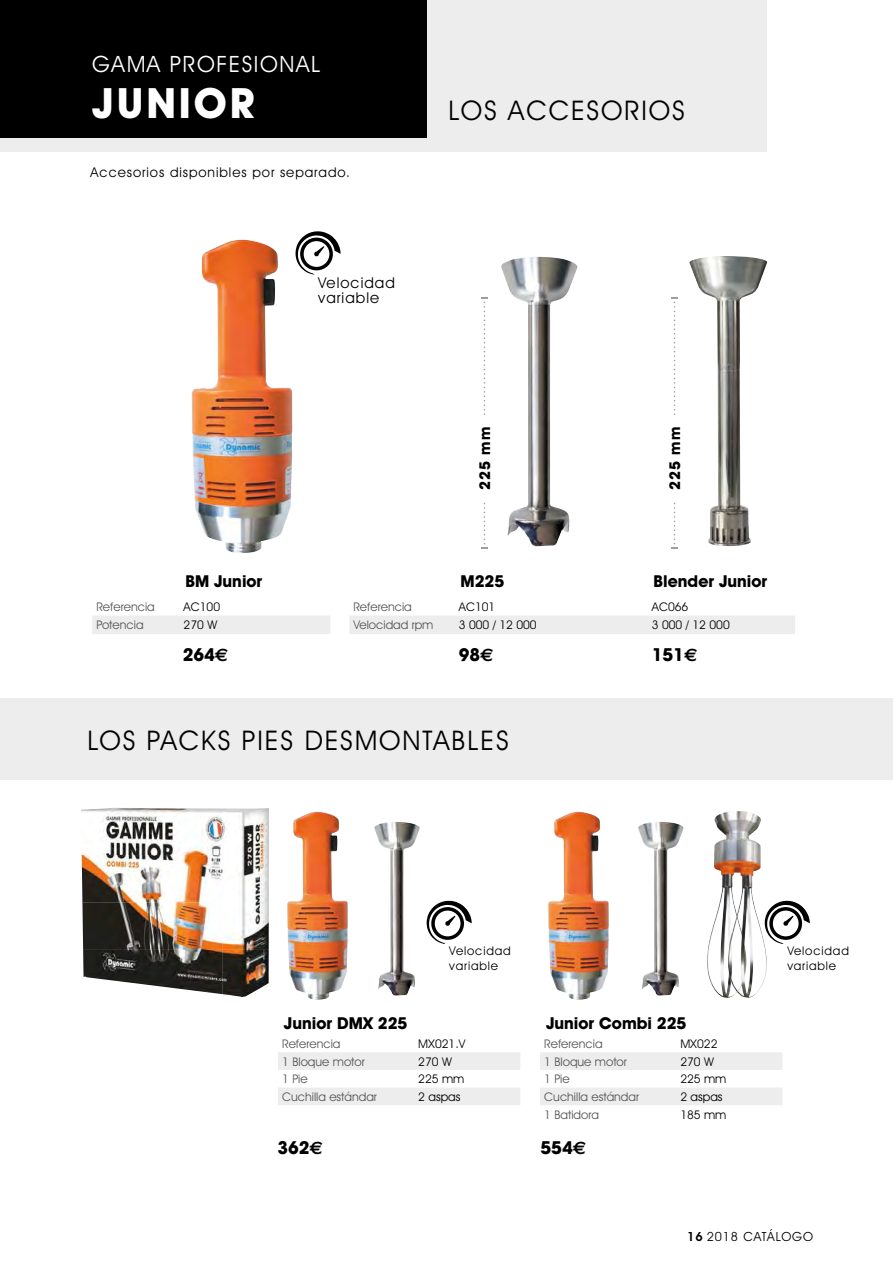
<style>
.page{position:relative;width:893px;height:1263px;background:#fff}
.page>*{position:absolute;margin:0;border:0;box-sizing:border-box;transform-origin:0 0}
.t1{font:700 42px "Avant Garde IT Cby BT";letter-spacing:.07em;color:#fff}
.t2{font:27.15px "Avant Garde IT Cby BT";letter-spacing:.07em;color:#000}
.t3{font:22.65px "Avant Garde IT Cby BT";letter-spacing:.07em;color:#fff}
.t4{font:700 18px "Avant Garde IT Cby BT";color:#000}
.t5{font:700 16.5px "Avant Garde IT Cby BT";color:#000}
.t6{font:15px/15px "Avant Garde IT Cby BT";letter-spacing:.07em;color:#000}
.t7{font:700 15px "Avant Garde IT Cby BT";letter-spacing:.07em;color:#000}
.t8{font:13.5px "Avant Garde IT Cby BT";letter-spacing:.07em;color:#000}
.t9{font:12.6px "Avant Garde IT Cby BT";letter-spacing:.07em;color:#000}
.t10{font:12px "Avant Garde IT Cby BT";color:#575756}
.t11{font:12px "Avant Garde IT Cby BT";color:#000}
.t12{font:12px/15px "Avant Garde IT Cby BT";letter-spacing:.07em;color:#000}
.s1{font-family:"Euro Sans"}
.s2{font-weight:600}
</style>
<div class="page">
<div style="left:0;top:698px;width:893px;height:82px;background:#ededed"></div>
<img style="left:192px;top:240px;width:100px;height:313px">
<img style="left:501px;top:257px;width:77px;height:290px">
<img style="left:689px;top:256px;width:78px;height:290px">
<svg style="left:481px;top:297px;width:7px;height:252px"></svg>
<svg style="left:671px;top:297px;width:7px;height:252px"></svg>
<div style="left:470px;top:415px;width:28px;height:87px;background:#fff"></div>
<div style="left:660px;top:415px;width:29px;height:87px;background:#fff"></div>
<div style="left:0;top:0;width:766px;height:152px;background:#ededed"></div>
<div style="left:0;top:0;width:427px;height:138px;background:#000"></div>
<img style="left:81px;top:808px;width:141px;height:142px">
<img style="left:222px;top:808px;width:47px;height:189px">
<img style="left:83px;top:950px;width:139px;height:44px">
<img style="left:287px;top:812px;width:61px;height:188px">
<img style="left:548px;top:812px;width:61px;height:188px">
<img style="left:374px;top:822px;width:46px;height:174px">
<img style="left:638px;top:822px;width:46px;height:174px">
<img style="left:707px;top:811px;width:60px;height:187px">
<div style="left:349px;top:616px;width:446px;height:18px;background:#ededed"></div>
<svg style="left:278px;top:1052px;width:242px;height:53px"></svg>
<svg style="left:540px;top:1052px;width:242px;height:53px"></svg>
<svg style="left:296px;top:231px;width:45px;height:44px"></svg>
<svg style="left:427px;top:901px;width:45px;height:43px"></svg>
<svg style="left:765px;top:901px;width:45px;height:43px"></svg>
<div style="left:92px;top:616px;width:238px;height:18px;background:#ededed"></div>
<h3 class="t3" style="left:92px;top:50px;width:230px">GAMA PROFESIONAL</h3>
<h1 class="t1" style="left:92px;top:78px;width:165px">JUNIOR</h1>
<p class="t8" style="left:91px;top:164px;width:261px">Accesorios disponibles por separado.</p>
<p class="t6" style="left:318px;top:275px;width:78px">Velocidad variable</p>
<h3 class="t5" style="left:185px;top:571px;width:79px">BM Junior</h3>
<h2 class="t2" style="left:449px;top:94px;width:238px">LOS ACCESORIOS</h2>
<p class="t7" style="left:476px;top:490px;width:65px;rotate:-90deg">225 mm</p>
<p class="t7" style="left:666px;top:490px;width:65px;rotate:-90deg">225 mm</p>
<h3 class="t5" style="left:461px;top:571px;width:45px">M225</h3>
<h3 class="t5" style="left:654px;top:571px;width:115px">Blender Junior</h3>
<p class="t10" style="left:97px;top:600px;width:60px">Referencia</p>
<p class="t11" style="left:184px;top:600px;width:38px">AC100</p>
<p class="t10" style="left:97px;top:617px;width:49px">Potencia</p>
<p class="t11" style="left:184px;top:617px;width:35px">270 W</p>
<p class="t10" style="left:354px;top:600px;width:60px">Referencia</p>
<p class="t11" style="left:459px;top:600px;width:38px">AC101</p>
<p class="t11" style="left:652px;top:600px;width:38px">AC066</p>
<p class="t10" style="left:354px;top:617px;width:81px">Velocidad rpm</p>
<p class="t11" style="left:459px;top:617px;width:79px">3 000 / 12 000</p>
<p class="t11" style="left:652px;top:617px;width:79px">3 000 / 12 000</p>
<h3 class="t4" style="left:183px;top:644px;width:47px">264<span class="s1">€</span></h3>
<h3 class="t4" style="left:459px;top:644px;width:36px">98<span class="s1">€</span></h3>
<h3 class="t4" style="left:652px;top:644px;width:47px">151<span class="s1">€</span></h3>
<h2 class="t2" style="left:87px;top:724px;width:423px">LOS PACKS PIES DESMONTABLES</h2>
<p class="t12" style="left:449px;top:943px;width:63px">Velocidad variable</p>
<p class="t12" style="left:787px;top:943px;width:63px">Velocidad variable</p>
<h3 class="t5" style="left:284px;top:1013px;width:125px">Junior DMX 225</h3>
<p class="t10" style="left:282px;top:1036px;width:60px">Referencia</p>
<p class="t11" style="left:418px;top:1036px;width:49px">MX021.V</p>
<p class="t10" style="left:282px;top:1054px;width:84px">1 Bloque motor</p>
<p class="t11" style="left:418px;top:1054px;width:35px">270 W</p>
<p class="t10" style="left:282px;top:1072px;width:27px">1 Pie</p>
<p class="t11" style="left:418px;top:1072px;width:48px">225 mm</p>
<p class="t10" style="left:282px;top:1089px;width:96px">Cuchilla estándar</p>
<p class="t11" style="left:418px;top:1089px;width:44px">2 aspas</p>
<h3 class="t5" style="left:546px;top:1013px;width:142px">Junior Combi 225</h3>
<p class="t10" style="left:544px;top:1036px;width:60px">Referencia</p>
<p class="t11" style="left:680px;top:1036px;width:39px">MX022</p>
<p class="t10" style="left:544px;top:1054px;width:84px">1 Bloque motor</p>
<p class="t11" style="left:680px;top:1054px;width:35px">270 W</p>
<p class="t10" style="left:544px;top:1072px;width:27px">1 Pie</p>
<p class="t11" style="left:680px;top:1072px;width:48px">225 mm</p>
<p class="t10" style="left:544px;top:1089px;width:96px">Cuchilla estándar</p>
<p class="t11" style="left:680px;top:1089px;width:44px">2 aspas</p>
<p class="t10" style="left:544px;top:1107px;width:56px">1 Batidora</p>
<p class="t11" style="left:680px;top:1107px;width:48px">185 mm</p>
<h3 class="t4" style="left:277px;top:1136px;width:47px">362<span class="s1">€</span></h3>
<h3 class="t4" style="left:541px;top:1136px;width:47px">554<span class="s1">€</span></h3>
<p class="t9" style="left:687px;top:1229px;width:127px"><span class="s2">16</span> 2018 CATÁLOGO</p>
</div>
